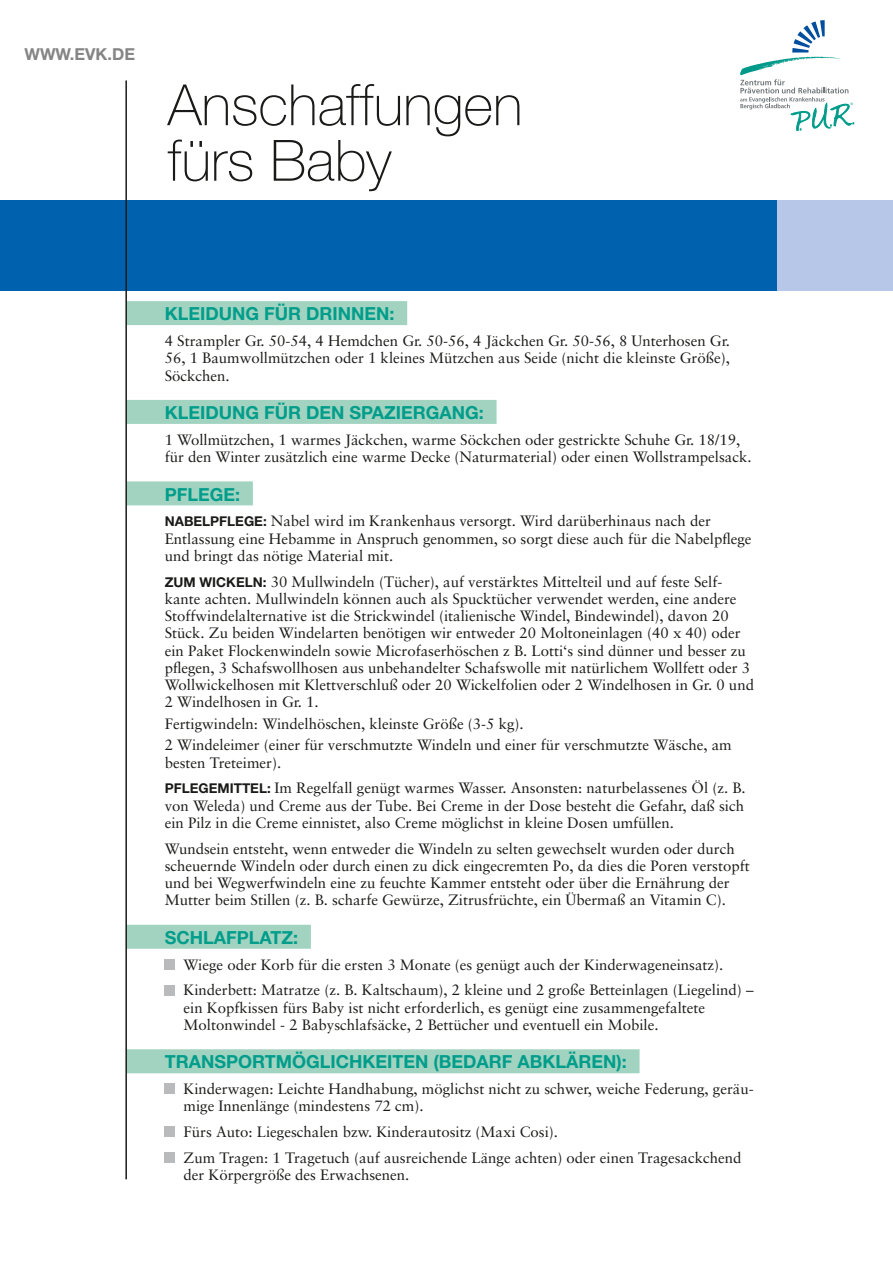
<style>
.page{position:relative;width:893px;height:1263px;background:#fff}
.page>*{position:absolute;margin:0;border:0;box-sizing:border-box;transform-origin:0 0}
.t1{font:100 57px/55.5px "Helvetica Neue";color:#1a1a18}
.t2{font:700 18px "Helvetica Neue";color:#009d8b}
.t3{font:700 16.5px "Helvetica Neue";color:#848584}
.t4{font:15px/17.2px "Sabon";color:#1a1a18}
.t5{font:300 3.3px "Frutiger";color:#009d8b}
.s1{font-family:"Helvetica Neue";font-weight:700;font-size:13.5px}
</style>
<div class="page">
<svg style="left:740px;top:20px;width:114px;height:111px"></svg>
<div style="left:126px;top:301px;width:281px;height:24px;background:#a1d3c0"></div>
<div style="left:126px;top:400px;width:371px;height:24px;background:#a1d3c0"></div>
<div style="left:126px;top:481px;width:127px;height:24px;background:#a1d3c0"></div>
<div style="left:126px;top:925px;width:185px;height:24px;background:#a1d3c0"></div>
<div style="left:126px;top:1049px;width:514px;height:24px;background:#a1d3c0"></div>
<div style="left:165px;top:959px;width:10px;height:11px;background:#b9babb"></div>
<div style="left:165px;top:985px;width:10px;height:10px;background:#b9babb"></div>
<div style="left:165px;top:1084px;width:10px;height:10px;background:#b9babb"></div>
<div style="left:165px;top:1127px;width:10px;height:10px;background:#b9babb"></div>
<div style="left:165px;top:1152px;width:10px;height:11px;background:#b9babb"></div>
<div style="left:165px;top:200px;width:728px;height:91px;background:#b7c7e8"></div>
<div style="left:0;top:200px;width:777px;height:91px;background:#0062ae"></div>
<hr style="left:125px;top:80px;width:2px;height:1099px;background:#1a1a18">
<p class="t3" style="left:24px;top:44px;width:112px">WWW.EVK.DE</p>
<h1 class="t1" style="left:168px;top:77px;width:356px">Anschaffungen fürs Baby</h1>
<p class="t2" style="left:165px;top:303px;width:231px">KLEIDUNG FÜR DRINNEN:</p>
<p class="t4" style="left:165px;top:332px;width:567px;text-align:justify">4 Strampler Gr. 50-54, 4 Hemdchen Gr. 50-56, 4 Jäckchen Gr. 50-56, 8 Unterhosen Gr.<br>56, 1 Baumwollmützchen oder 1 kleines Mützchen aus Seide (nicht die kleinste Größe), Söckchen.</p>
<p class="t2" style="left:165px;top:401px;width:320px">KLEIDUNG FÜR DEN SPAZIERGANG:</p>
<p class="t4" style="left:165px;top:431px;width:588px">1 Wollmützchen, 1 warmes Jäckchen, warme Söckchen oder gestrickte Schuhe Gr. 18/19, für den Winter zusätzlich eine warme Decke (Naturmaterial) oder einen Wollstrampelsack.</p>
<p class="t2" style="left:165px;top:483px;width:77px">PFLEGE:</p>
<p class="t4" style="left:165px;top:512px;width:588px"><span class="s1">NABELPFLEGE:</span> Nabel wird im Krankenhaus versorgt. Wird darüberhinaus nach der<br>Entlassung eine Hebamme in Anspruch genommen, so sorgt diese auch für die Nabelpflege und bringt das nötige Material mit.</p>
<p class="t4" style="left:165px;top:573px;width:591px"><span class="s1">ZUM WICKELN:</span> 30 Mullwindeln (Tücher), auf verstärktes Mittelteil und auf feste Self&shy;kante achten. Mullwindeln können auch als Spucktücher verwendet werden, eine andere Stoffwindelalternative ist die Strickwindel (italienische Windel, Bindewindel), davon 20<br>Stück. Zu beiden Windelarten benötigen wir entweder 20 Moltoneinlagen (40 x 40) oder ein Paket Flockenwindeln sowie Microfaserhöschen z B. Lotti‘s sind dünner und besser zu pflegen, 3 Schafswollhosen aus unbehandelter Schafswolle mit natürlichem Wollfett oder 3<br>Wollwickelhosen mit Klettverschluß oder 20 Wickelfolien oder 2 Windelhosen in Gr. 0 und 2 Windelhosen in Gr. 1.</p>
<p class="t4" style="left:165px;top:713px;width:568px;line-height:21.5px">Fertigwindeln: Windelhöschen, kleinste Größe (3-5 kg).<br>2 Windeleimer (einer für verschmutzte Windeln und einer für verschmutzte Wäsche, am</p>
<p class="t4" style="left:165px;top:749px;width:582px;line-height:25.8px">besten Treteimer).<br><span class="s1">PFLEGEMITTEL:</span> Im Regelfall genügt warmes Wasser. Ansonsten: naturbelassenes Öl (z. B.</p>
<p class="t4" style="left:165px;top:797px;width:581px">von Weleda) und Creme aus der Tube. Bei Creme in der Dose besteht die Gefahr, daß sich ein Pilz in die Creme einnistet, also Creme möglichst in kleine Dosen umfüllen.</p>
<p class="t4" style="left:165px;top:840px;width:586px">Wundsein entsteht, wenn entweder die Windeln zu selten gewechselt wurden oder durch scheuernde Windeln oder durch einen zu dick eingecremten Po, da dies die Poren verstopft und bei Wegwerfwindeln eine zu feuchte Kammer entsteht oder über die Ernährung der Mutter beim Stillen (z. B. scharfe Gewürze, Zitrusfrüchte, ein Übermaß an Vitamin C).</p>
<p class="t2" style="left:165px;top:926px;width:135px">SCHLAFPLATZ:</p>
<p class="t4" style="left:184px;top:951px;width:572px;line-height:25.8px">Wiege oder Korb für die ersten 3 Monate (es genügt auch der Kinderwageneinsatz).<br>Kinderbett: Matratze (z. B. Kaltschaum), 2 kleine und 2 große Betteinlagen (Liegelind) –</p>
<p class="t4" style="left:184px;top:999px;width:523px">ein Kopfkissen fürs Baby ist nicht erforderlich, es genügt eine zusammengefaltete<br>Moltonwindel - 2 Babyschlafsäcke, 2 Bettücher und eventuell ein Mobile.</p>
<p class="t2" style="left:165px;top:1051px;width:463px">TRANSPORTMÖGLICHKEITEN (BEDARF ABKLÄREN):</p>
<p class="t4" style="left:184px;top:1080px;width:572px">Kinderwagen: Leichte Handhabung, möglichst nicht zu schwer, weiche Federung, geräu&shy;mige Innenlänge (mindestens 72 cm).</p>
<p class="t4" style="left:184px;top:1119px;width:559px;line-height:25.8px">Fürs Auto: Liegeschalen bzw. Kinderautositz (Maxi Cosi).<br>Zum Tragen: 1 Tragetuch (auf ausreichende Länge achten) oder einen Tragesackchend</p>
<p class="t4" style="left:184px;top:1166px;width:227px">der Körpergröße des Erwachsenen.</p>
<p class="t5" style="left:851px;top:102px;width:4px">®</p>
</div>
